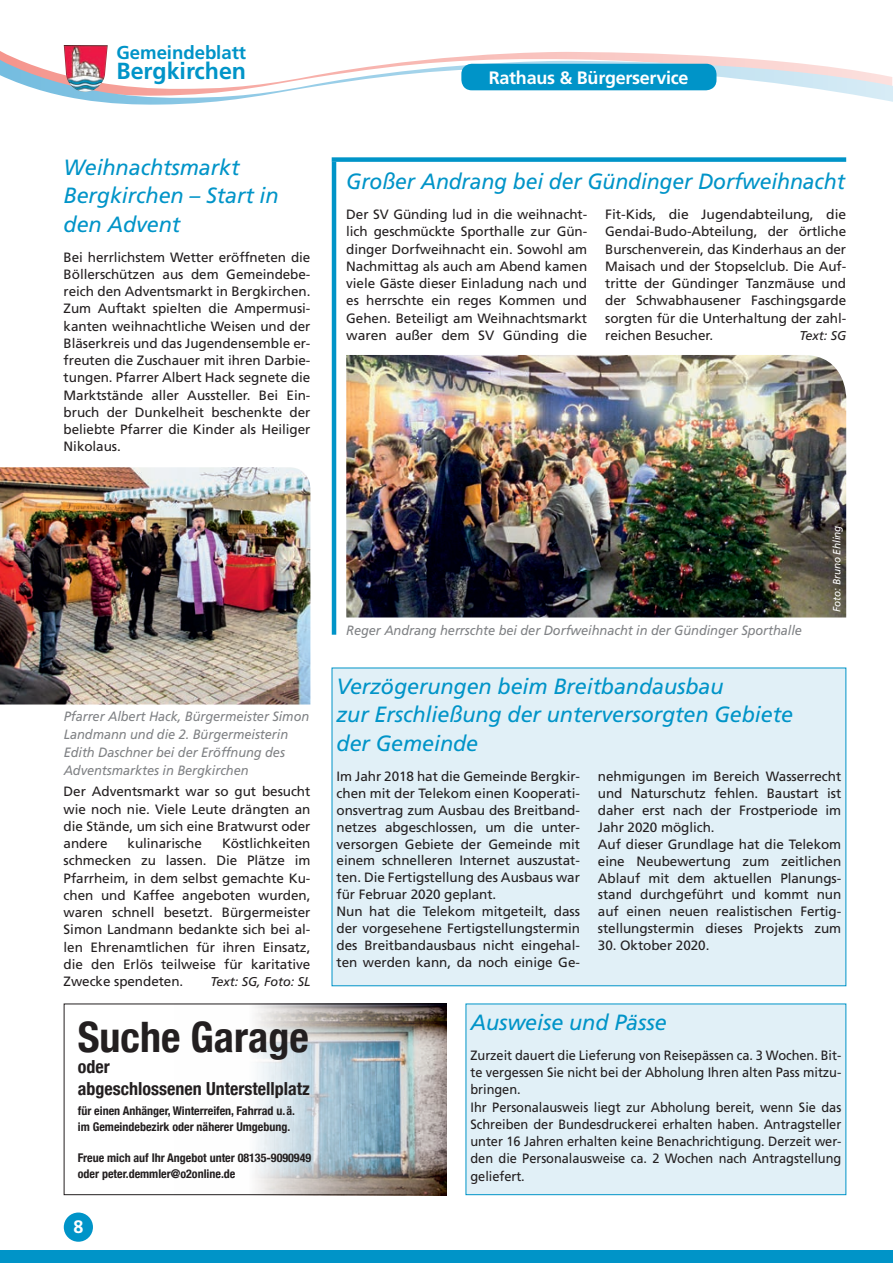
<style>
.page{position:relative;width:893px;height:1263px;background:#fff}
.page>*{position:absolute;margin:0;border:0;box-sizing:border-box;transform-origin:0 0}
.t1{font:700 condensed 42px "Helvetica Neue";color:#231f20}
.t2{font:700 23.25px "Frutiger";color:#0094c8}
.t3{font:italic 22.05px/28.5px "Frutiger";letter-spacing:-.005em;color:#0094c8}
.t4{font:italic 22.05px "Frutiger";letter-spacing:-.005em;color:#0094c8;scale:.96 1}
.t5{font:700 18.6px "Frutiger";letter-spacing:-.005em;color:#0094c8}
.t6{font:700 condensed 18px/21.6px "Helvetica Neue";color:#231f20}
.t7{font:700 18px "Frutiger";letter-spacing:-.015em;color:#fff}
.t8{font:13.5px/17.2px "Frutiger";letter-spacing:-.005em;color:#231f20;text-align:justify}
.t9{font:13.5px/17.2px "Frutiger";letter-spacing:-.005em;color:#231f20;scale:.95 1}
.t10{font:italic 13.5px/18px "Frutiger";letter-spacing:-.005em;color:#808285;scale:.95 1}
.t11{font:italic 12.75px "Frutiger";letter-spacing:-.005em;color:#231f20}
.t12{font:700 condensed 12px/15.8px "Helvetica Neue";color:#231f20}
.t13{font:italic 10.5px "Frutiger";letter-spacing:-.005em;color:#fff;scale:.95 1}
</style>
<div class="page">
<svg style="left:0;top:53px;width:893px;height:52px"></svg>
<div style="left:461px;top:64px;width:255px;height:26px;background:#0094c8;border-radius:11px"></div>
<div style="left:0;top:1250px;width:893px;height:13px;background:#0094c8"></div>
<div style="left:64px;top:1212px;width:29px;height:30px;background:#0094c8;border-radius:50%"></div>
<img style="left:64px;top:45px;width:44px;height:49px">
<div style="left:466px;top:1004px;width:380px;height:191px;background:#e1f0f7"></div>
<div style="left:466px;top:1004px;width:380px;height:191px;border:1px solid #0094c8"></div>
<img style="left:346px;top:355px;width:500px;height:262px">
<img style="left:0;top:467px;width:310px;height:237px">
<div style="left:332px;top:668px;width:514px;height:318px;background:#e1f0f7"></div>
<hr style="left:332px;top:162px;width:4px;height:473px;background:#0094c8">
<div style="left:332px;top:157px;width:514px;height:5px;background:#0094c8"></div>
<img style="left:174px;top:1004px;width:272px;height:191px">
<h3 class="t5" style="left:117px;top:42px;width:131px">Gemeindeblatt</h3>
<h2 class="t2" style="left:117px;top:58px;width:131px">Bergkirchen</h2>
<h3 class="t3" style="left:64px;top:152px;width:217px">Weihnachtsmarkt<br>Bergkirchen – Start in den Advent</h3>
<p class="t8" style="left:64px;top:248px;width:248px">Bei herrlichstem Wetter eröffneten die Böllerschützen aus dem Gemeindebe&shy;reich den Adventsmarkt in Bergkirchen.<br>Zum Auftakt spielten die Ampermusi&shy;kanten weihnachtliche Weisen und der Bläserkreis und das Jugendensemble er&shy;freuten die Zuschauer mit ihren Darbie&shy;tungen. Pfarrer Albert Hack segnete die Marktstände aller Aussteller. Bei Ein&shy;bruch der Dunkelheit beschenkte der beliebte Pfarrer die Kinder als Heiliger Nikolaus.</p>
<h3 class="t7" style="left:489px;top:67px;width:201px">Rathaus &amp; Bürgerservice</h3>
<h3 class="t4" style="left:346px;top:168px;width:521px">Großer Andrang bei der Gündinger Dorfweihnacht</h3>
<p class="t8" style="left:346px;top:206px;width:242px">Der SV Günding lud in die weihnacht&shy;lich geschmückte Sporthalle zur Gün&shy;dinger Dorfweihnacht ein. Sowohl am Nachmittag als auch am Abend kamen viele Gäste dieser Einladung nach und es herrschte ein reges Kommen und Gehen. Beteiligt am Weihnachtsmarkt waren außer dem SV Günding die</p>
<p class="t8" style="left:605px;top:206px;width:242px">Fit-Kids, die Jugendabteilung, die Gendai-Budo-Abteilung, der örtliche Burschenverein, das Kinderhaus an der Maisach und der Stopselclub. Die Auf&shy;tritte der Gündinger Tanzmäuse und der Schwabhausener Faschingsgarde sorgten für die Unterhaltung der zahl&shy;reichen Besucher.</p>
<p class="t11" style="left:799px;top:328px;width:48px">Text: SG</p>
<p class="t10" style="left:64px;top:707px;width:260px">Pfarrer Albert Hack, Bürgermeister Simon Landmann und die 2. Bürgermeisterin Edith Daschner bei der Eröffnung des Adventsmarktes in Bergkirchen</p>
<p class="t8" style="left:64px;top:783px;width:248px">Der Adventsmarkt war so gut besucht wie noch nie. Viele Leute drängten an die Stände, um sich eine Bratwurst oder andere</p>
<p class="t8" style="left:64px;top:835px;width:248px;text-indent:158px">Köstlichkeiten schmecken zu lassen. Die Plätze im Pfarrheim, in dem selbst gemachte Ku&shy;chen und Kaffee angeboten wurden, waren schnell besetzt. Bürgermeister Simon Landmann bedankte sich bei al&shy;len Ehrenamtlichen für ihren Einsatz, die den Erlös teilweise für karitative Zwecke spendeten.</p>
<p class="t8" style="left:128px;top:835px;width:76px">kulinarische</p>
<p class="t11" style="left:210px;top:974px;width:101px">Text: SG, Foto: SL</p>
<h1 class="t1" style="left:78px;top:1011px;width:232px">Suche Garage</h1>
<h3 class="t6" style="left:78px;top:1056px;width:233px">oder<br>abgeschlossenen Unterstellplatz</h3>
<p class="t12" style="left:78px;top:1102px;width:219px">für einen Anhänger, Winterreifen, Fahrrad u.ä. im Gemeindebezirk oder näherer Umgebung.</p>
<p class="t12" style="left:78px;top:1149px;width:235px">Freue mich auf Ihr Angebot unter 08135-9090949 oder peter.demmler@o2online.de</p>
<h3 class="t7" style="left:73px;top:1216px;width:12px">8</h3>
<p class="t10" style="left:346px;top:621px;width:481px">Reger Andrang herrschte bei der Dorfweihnacht in der Gündinger Sporthalle</p>
<p class="t13" style="left:831px;top:612px;width:92px;rotate:-90deg">Foto: Bruno Ehling</p>
<h3 class="t3" style="left:337px;top:672px;width:458px">Verzögerungen beim Breitbandausbau<br>zur Erschließung der unterversorgten Gebiete der Gemeinde</h3>
<p class="t8" style="left:337px;top:767px;width:245px;text-align:left">Im Jahr 2018 hat die Gemeinde Bergkir&shy;chen mit der Telekom einen Kooperati&shy;onsvertrag zum Ausbau des Breitband&shy;netzes abgeschlossen, um die unter&shy;versorgen Gebiete der Gemeinde mit einem schnelleren Internet auszustat&shy;ten. Die Fertigstellung des Ausbaus war für Februar 2020 geplant.<br>Nun hat die Telekom mitgeteilt, dass der vorgesehene Fertigstellungstermin des Breitbandausbaus nicht eingehal&shy;ten werden kann, da noch einige Ge-</p>
<p class="t8" style="left:598px;top:767px;width:245px;text-align:left">nehmigungen im Bereich Wasserrecht und Naturschutz fehlen. Baustart ist daher erst nach der Frostperiode im Jahr 2020 möglich.<br>Auf dieser Grundlage hat die Telekom eine Neubewertung zum zeitlichen Ablauf mit dem aktuellen Planungs&shy;stand durchgeführt und kommt nun auf einen neuen realistischen Fertig&shy;stellungstermin dieses Projekts zum</p>
<p class="t8" style="left:598px;top:937px;width:113px">30. Oktober 2020.</p>
<h3 class="t3" style="left:470px;top:1008px;width:198px">Ausweise und Pässe</h3>
<p class="t9" style="left:470px;top:1046px;width:392px">Zurzeit dauert die Lieferung von Reisepässen ca. 3 Wochen. Bit&shy;te vergessen Sie nicht bei der Abholung Ihren alten Pass mitzu&shy;bringen.<br>Ihr Personalausweis liegt zur Abholung bereit, wenn Sie das Schreiben der Bundesdruckerei erhalten haben. Antragsteller unter 16 Jahren erhalten keine Benachrichtigung. Derzeit wer&shy;den die Personalausweise ca. 2 Wochen nach Antragstellung geliefert.</p>
</div>
